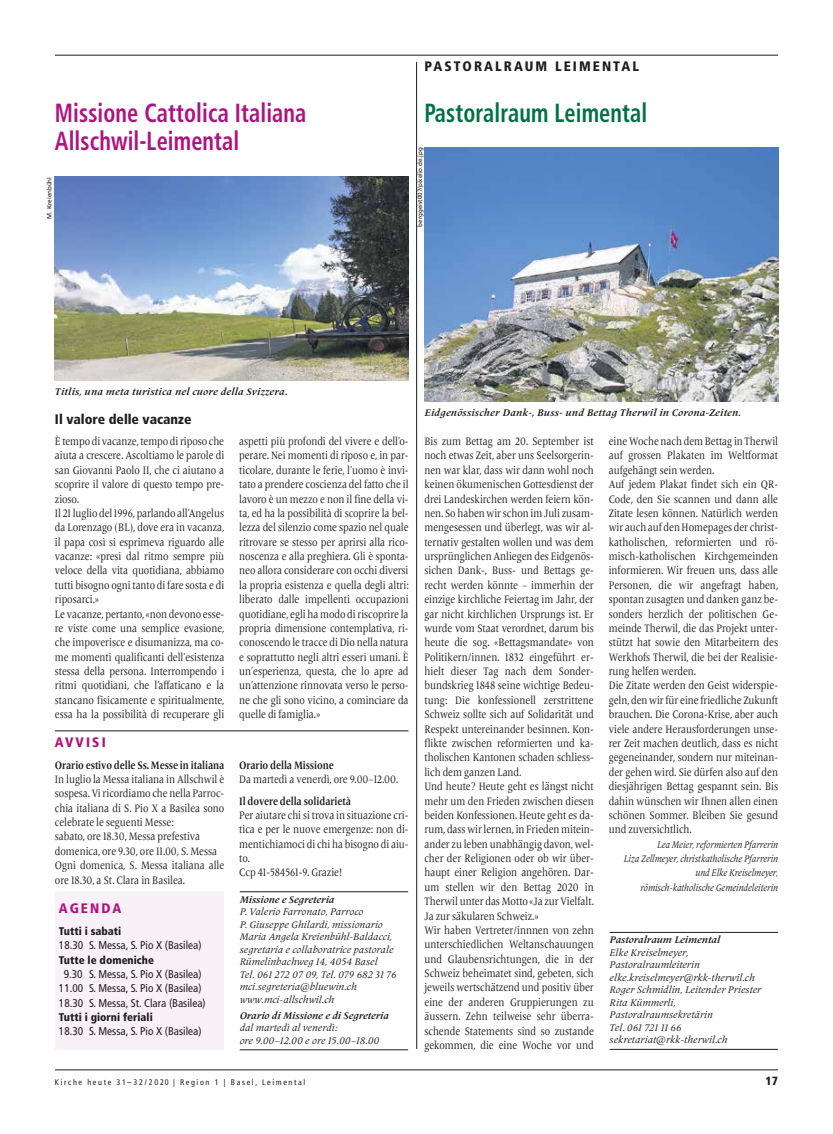
<style>
.page{position:relative;width:833px;height:1134px;background:#fff}
.page>*{position:absolute;margin:0;border:0;box-sizing:border-box;transform-origin:0 0}
.t1{font:700 condensed 26.25px/28.8px "Frutiger";letter-spacing:.005em;color:#af1280;scale:.85 1}
.t2{font:700 condensed 26.25px "Frutiger";letter-spacing:.005em;color:#007143;scale:.85 1}
.t3{font:900 condensed 13.75px "Frutiger";letter-spacing:.15em;color:#1d1d1b}
.t4{font:900 condensed 13.75px "Frutiger";color:#1d1d1b}
.t5{font:900 condensed 13.75px "Frutiger";letter-spacing:.15em;color:#af1280}
.t6{font:900 condensed 11.88px "Frutiger";color:#1d1d1b}
.t7{font:11.25px/14.4px "Frutiger Serif LT Pro";letter-spacing:-.005em;color:#1d1d1b;scale:.85 1}
.t8{font:condensed 11.25px/14.4px "Frutiger";color:#1d1d1b;text-align:center}
.t9{font:700 11.25px "Frutiger Serif LT Pro";letter-spacing:-.01em;color:#1d1d1b;scale:.83 1}
.t10{font:900 condensed 11.12px "Frutiger";color:#1d1d1b}
.t11{font:italic 10px/12.5px "Frutiger Serif LT Pro";color:#1d1d1b}
.t12{font:italic 10px/14.4px "Frutiger Serif LT Pro";color:#1d1d1b;text-align:right;scale:.85 1}
.t13{font:italic 700 10px "Frutiger Serif LT Pro";letter-spacing:.025em;color:#1d1d1b}
.t14{font:italic 700 10px "Frutiger Serif LT Pro";color:#1d1d1b}
.t15{font:condensed 8.12px "Frutiger";letter-spacing:.2em;color:#1d1d1b}
.t16{font:6.25px "Frutiger";color:#1d1d1b}
</style>
<div class="page">
<hr style="left:55px;top:1070px;width:723px;height:1px;background:#1d1d1b">
<hr style="left:55px;top:55px;width:723px;height:1px;background:#1d1d1b">
<hr style="left:55px;top:731px;width:353px;height:1px;background:#1d1d1b">
<div style="left:55px;top:892px;width:169px;height:158px;background:#f9f1f8"></div>
<img style="left:55px;top:177px;width:353px;height:203px">
<hr style="left:240px;top:891px;width:168px;height:1px;background:#1d1d1b">
<hr style="left:240px;top:1049px;width:168px;height:1px;background:#1d1d1b">
<hr style="left:416px;top:62px;width:1px;height:987px;background:#1d1d1b">
<img style="left:424px;top:148px;width:354px;height:254px">
<hr style="left:609px;top:932px;width:169px;height:1px;background:#1d1d1b">
<hr style="left:609px;top:1049px;width:169px;height:1px;background:#1d1d1b">
<h1 class="t1" style="left:55px;top:98px;width:297px">Missione Cattolica Italiana<br>Allschwil-Leimental</h1>
<p class="t16" style="left:46px;top:219px;width:43px;rotate:-90deg">M. Kreienbühl</p>
<p class="t3" style="left:424px;top:58px;width:216px">PASTORALRAUM LEIMENTAL</p>
<h1 class="t2" style="left:424px;top:97px;width:264px">Pastoralraum Leimental</h1>
<p class="t16" style="left:416px;top:227px;width:81px;rotate:-90deg">berggeist007/pixelio.de.jpg</p>
<p class="t13" style="left:55px;top:385px;width:234px">Titlis, una meta turistica nel cuore della Svizzera.</p>
<p class="t4" style="left:55px;top:410px;width:138px">Il valore delle vacanze</p>
<p class="t7" style="left:55px;top:434px;width:201px">È tempo di vacanze, tempo di riposo che aiuta a crescere. Ascoltiamo le parole di san Giovanni Paolo II, che ci aiutano a scoprire il valore di questo tempo pre&shy;zioso.<br>Il 21 luglio del 1996, parlando all’Angelus da Lorenzago (BL), dove era in vacanza, il papa così si esprimeva riguardo alle vacanze: «presi dal ritmo sempre più veloce della vita quotidiana, abbiamo tutti bisogno ogni tanto di fare sosta e di riposarci.»<br>Le vacanze, pertanto, «non devono esse&shy;re viste come una semplice evasione, che impoverisce e disumanizza, ma co&shy;me momenti qualificanti dell’esistenza stessa della persona. Interrompendo i ritmi quotidiani, che l’affaticano e la stancano fisicamente e spiritualmente, essa ha la possibilità di recuperare gli</p>
<p class="t7" style="left:239px;top:434px;width:201px;text-align:justify">aspetti più profondi del vivere e dell’o&shy;perare. Nei momenti di riposo e, in par&shy;ticolare, durante le ferie, l’uomo è invi&shy;tato a prendere coscienza del fatto che il lavoro è un mezzo e non il fine della vi&shy;ta, ed ha la possibilità di scoprire la bel&shy;lezza del silenzio come spazio nel quale ritrovare se stesso per aprirsi alla rico&shy;noscenza e alla preghiera. Gli è sponta&shy;neo allora considerare con occhi diversi la propria esistenza e quella degli altri: liberato dalle impellenti occupazioni quotidiane, egli ha modo di riscoprire la propria dimensione contemplativa, ri&shy;conoscendo le tracce di Dio nella natura e soprattutto negli altri esseri umani. È un’esperienza, questa, che lo apre ad un’attenzione rinnovata verso le perso&shy;ne che gli sono vicino, a cominciare da quelle di famiglia.»</p>
<p class="t5" style="left:55px;top:734px;width:52px">AVVISI</p>
<p class="t9" style="left:55px;top:758px;width:206px">Orario estivo delle Ss. Messe in italiana</p>
<p class="t7" style="left:55px;top:772px;width:201px">In luglio la Messa italiana in Allschwil è sospesa. Vi ricordiamo che nella Parroc&shy;chia italiana di S. Pio X a Basilea sono celebrate le seguenti Messe:<br>sabato, ore 18.30, Messa prefestiva domenica, ore 9.30, ore 11.00, S. Messa Ogni domenica, S. Messa italiana alle ore 18.30, a St. Clara in Basilea.</p>
<p class="t5" style="left:59px;top:900px;width:64px">AGENDA</p>
<p class="t10" style="left:59px;top:924px;width:64px">Tutti i sabati</p>
<p class="t8" style="left:59px;top:938px;width:144px">18.30 S. Messa, S. Pio X (Basilea)</p>
<p class="t10" style="left:59px;top:953px;width:97px">Tutte le domeniche</p>
<p class="t8" style="left:59px;top:967px;width:148px">9.30 S. Messa, S. Pio X (Basilea)<br>11.00 S. Messa, S. Pio X (Basilea)<br>18.30 S. Messa, St. Clara (Basilea)</p>
<p class="t10" style="left:59px;top:1010px;width:95px">Tutti i giorni feriali</p>
<p class="t8" style="left:59px;top:1024px;width:144px">18.30 S. Messa, S. Pio X (Basilea)</p>
<p class="t9" style="left:239px;top:758px;width:115px">Orario della Missione</p>
<p class="t7" style="left:239px;top:772px;width:189px">Da martedì a venerdì, ore 9.00–12.00.</p>
<p class="t9" style="left:239px;top:794px;width:136px">Il dovere della solidarietà</p>
<p class="t7" style="left:239px;top:808px;width:201px">Per aiutare chi si trova in situazione cri&shy;tica e per le nuove emergenze: non di&shy;mentichiamoci di chi ha bisogno di aiu&shy;to.<br>Ccp 41-584561-9. Grazie!</p>
<p class="t14" style="left:240px;top:893px;width:96px">Missione e Segreteria</p>
<p class="t11" style="left:240px;top:905px;width:158px">P. Valerio Farronato, Parroco<br>P. Giuseppe Ghilardi, missionario<br>Maria Angela Kreienbühl-Baldacci, segretaria e collaboratrice pastorale<br>Rümelinbachweg 14, 4054 Basel<br>Tel. 061 272 07 09, Tel. 079 682 31 76 mci.segreteria@bluewin.ch www.mci-allschwil.ch</p>
<p class="t14" style="left:240px;top:1009px;width:151px">Orario di Missione e di Segreteria</p>
<p class="t11" style="left:240px;top:1021px;width:141px">dal martedì al venerdì:<br>ore 9.00–12.00 e ore 15.00–18.00</p>
<p class="t13" style="left:424px;top:407px;width:318px">Eidgenössischer Dank-, Buss- und Bettag Therwil in Corona-Zeiten.</p>
<p class="t7" style="left:424px;top:434px;width:201px">Bis zum Bettag am 20. September ist noch etwas Zeit, aber uns Seelsorgerin&shy;nen war klar, dass wir dann wohl noch keinen ökumenischen Gottesdienst der drei Landeskirchen werden feiern kön&shy;nen. So haben wir schon im Juli zusam&shy;mengesessen und überlegt, was wir al&shy;ternativ gestalten wollen und was dem ursprünglichen Anliegen des Eidgenös&shy;sichen Dank-, Buss- und Bettags ge&shy;recht werden könnte – immerhin der einzige kirchliche Feiertag im Jahr, der gar nicht kirchlichen Ursprungs ist. Er wurde vom Staat verordnet, darum bis heute die sog. «Bettagsmandate» von Politikern/innen. 1832 eingeführt er&shy;hielt dieser Tag nach dem Sonder&shy;bundskrieg 1848 seine wichtige Bedeu&shy;tung: Die konfessionell zerstrittene Schweiz sollte sich auf Solidarität und Respekt untereinander besinnen. Kon&shy;flikte zwischen reformierten und ka&shy;tholischen Kantonen schaden schliess&shy;lich dem ganzen Land.<br>Und heute? Heute geht es längst nicht mehr um den Frieden zwischen diesen beiden Konfessionen. Heute geht es da&shy;rum, dass wir lernen, in Frieden mitein&shy;ander zu leben unabhängig davon, wel&shy;cher der Religionen oder ob wir über&shy;haupt einer Religion angehören. Dar&shy;um stellen wir den Bettag 2020 in Therwil unter das Motto «Ja zur Vielfalt.<br>Ja zur säkularen Schweiz.»<br>Wir haben Vertreter/innnen von zehn unterschiedlichen Weltanschauungen und Glaubensrichtungen, die in der Schweiz beheimatet sind, gebeten, sich jeweils wertschätzend und positiv über eine der anderen Gruppierungen zu äussern. Zehn teilweise sehr überra&shy;schende Statements sind so zustande gekommen, die eine Woche vor und</p>
<p class="t7" style="left:609px;top:434px;width:201px">eine Woche nach dem Bettag in Therwil auf grossen Plakaten im Weltformat aufgehängt sein werden.<br>Auf jedem Plakat findet sich ein QR-Code, den Sie scannen und dann alle Zitate lesen können. Natürlich werden wir auch auf den Homepages der christ&shy;katholischen, reformierten und rö&shy;misch-katholischen Kirchgemeinden informieren. Wir freuen uns, dass alle Personen, die wir angefragt haben, spontan zusagten und danken ganz be&shy;sonders herzlich der politischen Ge&shy;meinde Therwil, die das Projekt unter&shy;stützt hat sowie den Mitarbeitern des Werkhofs Therwil, die bei der Realisie&shy;rung helfen werden.<br>Die Zitate werden den Geist widerspie&shy;geln, den wir für eine friedliche Zukunft brauchen. Die Corona-Krise, aber auch viele andere Herausforderungen unse&shy;rer Zeit machen deutlich, dass es nicht gegeneinander, sondern nur miteinan&shy;der gehen wird. Sie dürfen also auf den diesjährigen Bettag gespannt sein. Bis dahin wünschen wir Ihnen allen einen schönen Sommer. Bleiben Sie gesund und zuversichtlich.</p>
<p class="t12" style="left:624px;top:837px;width:183px">Lea Meier, reformierten Pfarrerin<br>Liza Zellmeyer, christkatholische Pfarrerin und Elke Kreiselmeyer, römisch-katholische Gemeindeleiterin</p>
<p class="t14" style="left:609px;top:934px;width:112px">Pastoralraum Leimental</p>
<p class="t11" style="left:609px;top:946px;width:153px">Elke Kreiselmeyer,<br>Pastoralraumleiterin elke.kreiselmeyer@rkk-therwil.ch<br>Roger Schmidlin, Leitender Priester<br>Rita Kümmerli,<br>Pastoralraumsekretärin<br>Tel. 061 721 11 66 sekretariat@rkk-therwil.ch</p>
<p class="t15" style="left:55px;top:1077px;width:252px">Kirche heute 31–32/2020 | Region 1 | Basel, Leimental</p>
<p class="t6" style="left:765px;top:1074px;width:14px">17</p>
</div>
